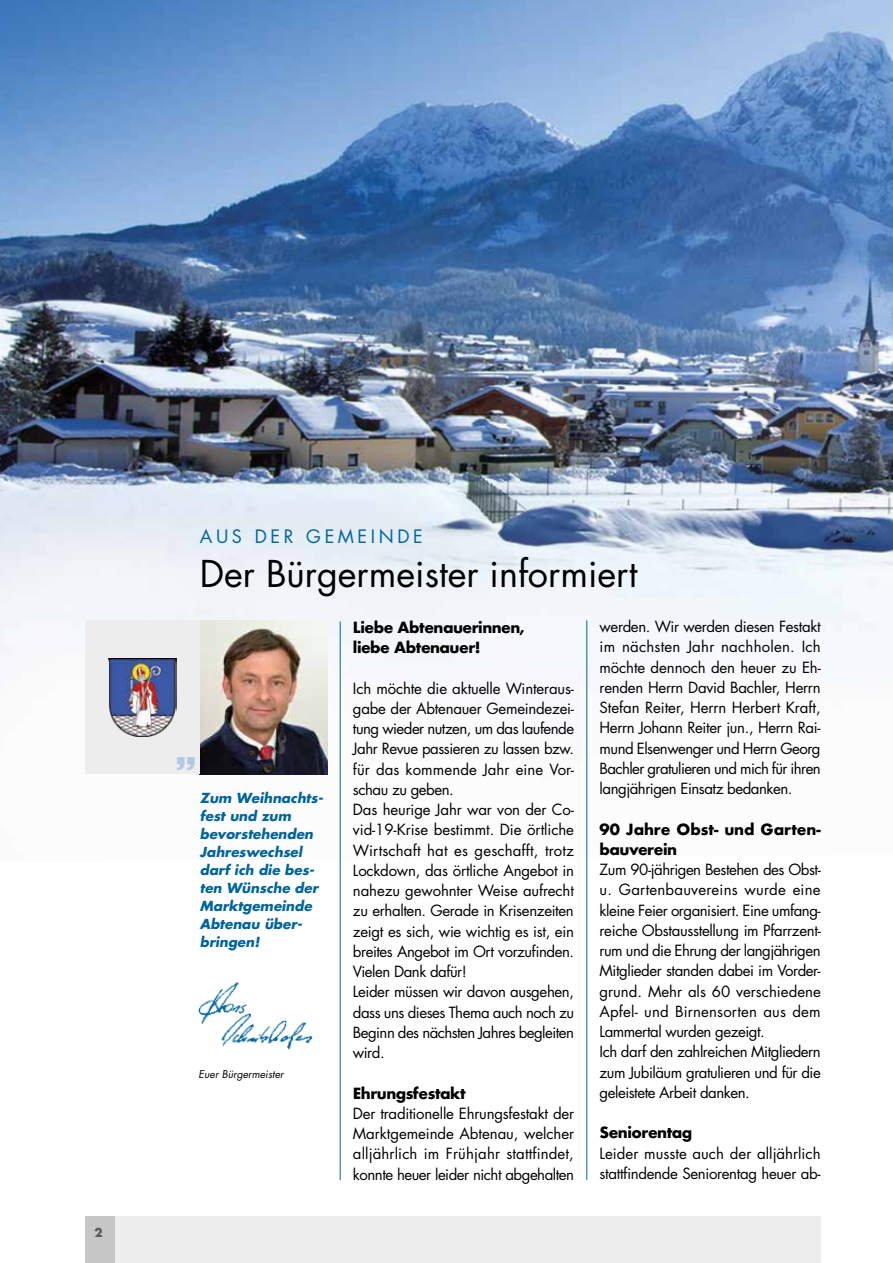
<style>
.page{position:relative;width:893px;height:1263px;background:#fff}
.page>*{position:absolute;margin:0;border:0;box-sizing:border-box;transform-origin:0 0}
.t1{font:36px "Futura";color:#000}
.t2{font:18px "Futura";letter-spacing:.2em;color:#00649c}
.t3{font:15px/20.2px "Futura";letter-spacing:-.025em;color:#000}
.t4{font:700 15px/20.2px "Futura";letter-spacing:-.035em;color:#000}
.t5{font:700 15px/20.2px "Futura";letter-spacing:-.005em;color:#000}
.t6{font:italic 700 13.5px/18px "Futura";color:#00649c}
.t7{font:700 12px "Futura";color:#575756}
.t8{font:italic 10.5px "Futura";color:#000}
</style>
<div class="page">
<div style="left:85px;top:1216px;width:736px;height:47px;background:#ededed"></div>
<div style="left:85px;top:1216px;width:30px;height:47px;background:#c6c6c6"></div>
<img style="left:0;top:0;width:893px;height:862px">
<hr style="left:586px;top:620px;width:1px;height:560px;background:#00649c">
<hr style="left:340px;top:621px;width:1px;height:559px;background:#00649c">
<img style="left:198px;top:982px;width:49px;height:42px">
<img style="left:209px;top:1005px;width:104px;height:45px">
<img style="left:200px;top:620px;width:127px;height:154px">
<div style="left:85px;top:620px;width:115px;height:154px;background:#ededed"></div>
<img style="left:108px;top:658px;width:69px;height:78px">
<p class="t7" style="left:94px;top:1224px;width:10px">2</p>
<p class="t2" style="left:200px;top:524px;width:224px">AUS DER GEMEINDE</p>
<h1 class="t1" style="left:200px;top:549px;width:439px">Der Bürgermeister informiert</h1>
<p class="t4" style="left:353px;top:617px;width:174px">Liebe Abtenauerinnen, liebe Abtenauer!</p>
<p class="t3" style="left:353px;top:678px;width:223px">Ich möchte die aktuelle Winteraus&shy;gabe der Abtenauer Gemeindezei&shy;tung wieder nutzen, um das laufende<br>Jahr Revue passieren zu lassen bzw. für das kommende Jahr eine Vor&shy;schau zu geben.<br>Das heurige Jahr war von der Co&shy;vid-19-Krise bestimmt. Die örtliche<br>Wirtschaft hat es geschafft, trotz<br>Lockdown, das örtliche Angebot in nahezu gewohnter Weise aufrecht zu erhalten. Gerade in Krisenzeiten zeigt es sich, wie wichtig es ist, ein breites Angebot im Ort vorzufinden.<br>Vielen Dank dafür!<br>Leider müssen wir davon ausgehen, dass uns dieses Thema auch noch zu<br>Beginn des nächsten Jahres begleiten wird.</p>
<p class="t4" style="left:353px;top:1083px;width:114px">Ehrungsfestakt</p>
<p class="t3" style="left:353px;top:1103px;width:223px;text-align:justify">Der traditionelle Ehrungsfestakt der Marktgemeinde Abtenau, welcher alljährlich im Frühjahr stattfindet, konnte heuer leider nicht abgehalten</p>
<p class="t3" style="left:600px;top:616px;width:223px;text-align:justify">werden. Wir werden diesen Festakt im nächsten Jahr nachholen. Ich möchte dennoch den heuer zu Eh&shy;renden Herrn David Bachler, Herrn Stefan Reiter, Herrn Herbert Kraft, Herrn Johann Reiter jun., Herrn Rai&shy;mund Elsenwenger und Herrn Georg Bachler gratulieren und mich für ihren langjährigen Einsatz bedanken.</p>
<p class="t5" style="left:600px;top:819px;width:223px">90 Jahre Obst- und Garten&shy;bauverein</p>
<p class="t3" style="left:600px;top:859px;width:223px">Zum 90-jährigen Bestehen des Obst&shy;u. Gartenbauvereins wurde eine kleine Feier organisiert. Eine umfang&shy;reiche Obstausstellung im Pfarrzent&shy;rum und die Ehrung der langjährigen Mitglieder standen dabei im Vorder&shy;grund. Mehr als 60 verschiedene Apfel- und Birnensorten aus dem Lammertal wurden gezeigt.<br>Ich darf den zahlreichen Mitgliedern zum Jubiläum gratulieren und für die geleistete Arbeit danken.</p>
<p class="t4" style="left:600px;top:1123px;width:94px">Seniorentag</p>
<p class="t3" style="left:600px;top:1143px;width:223px">Leider musste auch der alljährlich stattfindende Seniorentag heuer ab-</p>
<p class="t6" style="left:200px;top:788px;width:125px">Zum Weihnachts&shy;fest und zum bevorstehenden<br>Jahreswechsel darf ich die bes&shy;ten Wünsche der<br>Marktgemeinde<br>Abtenau über&shy;bringen!</p>
<p class="t8" style="left:199px;top:1066px;width:87px">Euer Bürgermeister</p>
</div>
